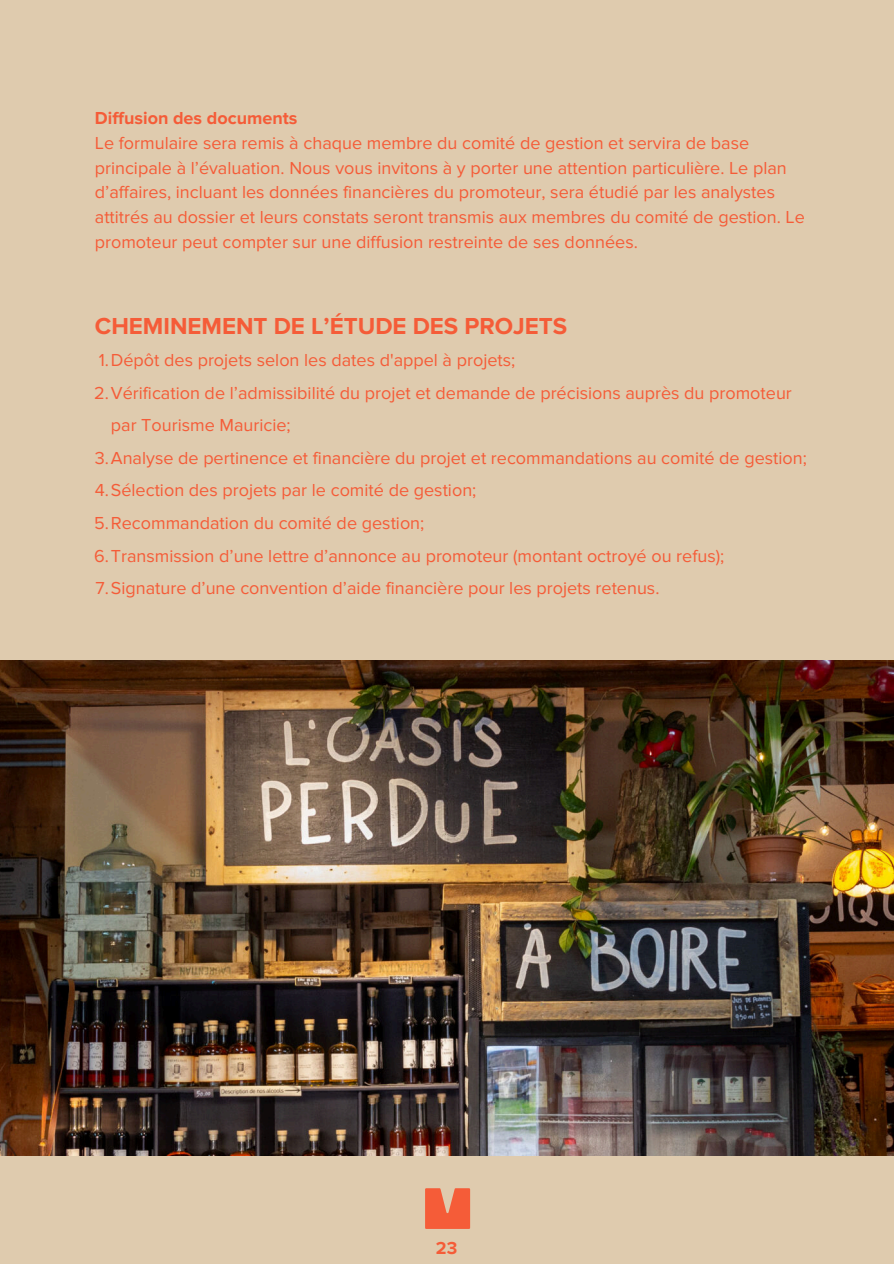
<style>
.page{position:relative;width:894px;height:1264px;background:#fff}
.page>*{position:absolute;margin:0;border:0;box-sizing:border-box;transform-origin:0 0}
.t1{font:700 24px "Proxima Nova";color:#f55c38}
.t2{font:18px/24.8px "Proxima Nova";color:#f55c38}
.t3{font:700 18px "Proxima Nova";color:#f55c38}
</style>
<div class="page">
<div style="left:0;top:0;width:893px;height:1263px;background:#dfcbae"></div>
<svg style="left:425px;top:1188px;width:45px;height:40px;background:#f26946"></svg>
<img style="left:0;top:660px;width:893px;height:495px">
<p class="t3" style="left:95px;top:107px;width:204px">Diffusion des documents</p>
<p class="t2" style="left:95px;top:131px;width:711px">Le formulaire sera remis à chaque membre du comité de gestion et servira de base principale à l’évaluation. Nous vous invitons à y porter une attention particulière. Le plan d’affaires, incluant les données financières du promoteur, sera étudié par les analystes attitrés au dossier et leurs constats seront transmis aux membres du comité de gestion. Le promoteur peut compter sur une diffusion restreinte de ses données.</p>
<p class="t1" style="left:95px;top:312px;width:474px">CHEMINEMENT DE L’ÉTUDE DES PROJETS</p>
<h1 class="t2" style="left:99px;top:348px;width:418px">1.Dépôt des projets selon les dates d'appel à projets;</h1>
<p class="t2" style="left:111px;top:376px;width:682px;line-height:32.7px;text-indent:-17px">2.Vérification de l’admissibilité du projet et demande de précisions auprès du promoteur par Tourisme Mauricie;</p>
<p class="t2" style="left:95px;top:446px;width:713px">3.Analyse de pertinence et financière du projet et recommandations au comité de gestion;</p>
<p class="t2" style="left:95px;top:478px;width:383px">4.Sélection des projets par le comité de gestion;</p>
<p class="t2" style="left:94px;top:511px;width:331px">5.Recommandation du comité de gestion;</p>
<p class="t2" style="left:94px;top:543px;width:631px">6.Transmission d’une lettre d’annonce au promoteur (montant octroyé ou refus);</p>
<p class="t2" style="left:96px;top:576px;width:565px">7.Signature d’une convention d’aide financière pour les projets retenus.</p>
<p class="t3" style="left:436px;top:1237px;width:23px">23</p>
</div>
